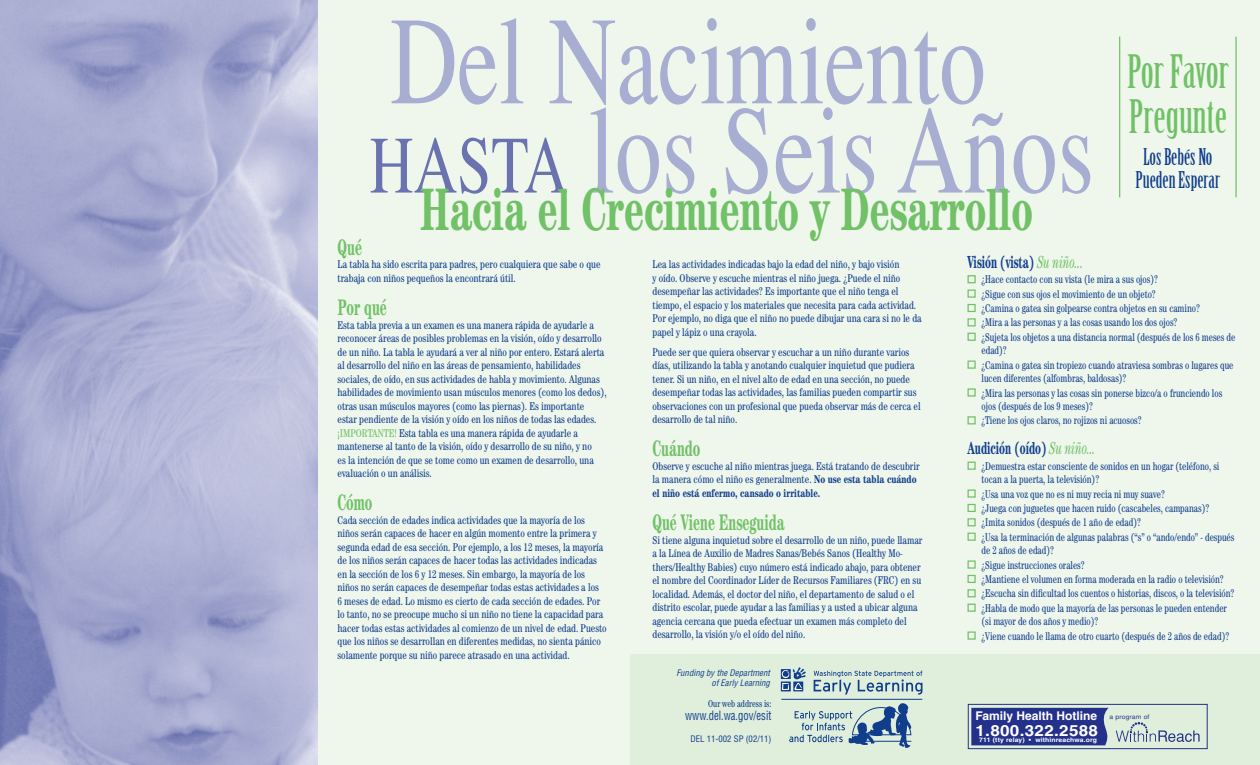
<style>
.page{position:relative;width:1260px;height:765px;background:#fff}
.page>*{position:absolute;margin:0;border:0;box-sizing:border-box;transform-origin:0 0}
.t1{font:125px "Times";color:#a8add2;scale:.75 1}
.t2{font:700 condensed 60px "Century";color:#71c167;scale:.75 1}
.t3{font:45px/45px "Birch";color:#71c167}
.newheading{font:700 condensed 22.5px "Century";color:#71c167;scale:.7 1}
.t4{font:22.5px/22.5px "Birch";color:#103d8c;text-align:center}
.Subhead_1{font:700 condensed 17.5px "Century";color:#103d8c;scale:.7 1}
.t5{font:700 15.5px "Helvetica";letter-spacing:.02em;color:#fff;scale:1.1 1}
.t6{font:condensed 12.5px "Helvetica";color:#103d8c;scale:.85 1}
.t7{font:700 12px "Helvetica";color:#fff}
.newtxt{font:condensed 11.25px/13.5px "Century";color:#103d8c;scale:.9 1}
.Body_text{font:condensed 11.25px/13.5px "Century";color:#103d8c;scale:.85 1}
.t8{font:condensed 10px "Century";color:#103d8c;scale:.85 1}
.t9{font:italic condensed 8.75px/10.5px "Helvetica";color:#103d8c;text-align:right}
.t10{font:condensed 8.75px "Helvetica";color:#103d8c}
.t11{font:700 6.25px "Helvetica";letter-spacing:.02em;color:#fff;scale:1.09 1}
.t12{font:6.25px "Helvetica";letter-spacing:.02em;color:#24318b;scale:1.09 1}
.s1{font-size:81.25px;color:#6a73b0}
.s2{color:#71c167}
.s3{font-weight:400;font-style:italic;color:#71c167}
.s4{font-weight:700}
</style>
<div class="page">
<div style="left:314px;top:0;width:946px;height:765px;background:#eff7ed"></div>
<img style="left:0;top:0;width:318px;height:765px">
<hr style="left:1119px;top:37px;width:1px;height:160px;background:#71c167">
<hr style="left:1235px;top:37px;width:2px;height:160px;background:#71c167">
<div style="left:968px;top:275px;width:8px;height:8px;border:1px solid #71c167"></div>
<div style="left:968px;top:290px;width:8px;height:8px;border:1px solid #71c167"></div>
<div style="left:968px;top:304px;width:8px;height:8px;border:1px solid #71c167"></div>
<div style="left:968px;top:318px;width:8px;height:8px;border:1px solid #71c167"></div>
<div style="left:968px;top:333px;width:8px;height:8px;border:1px solid #71c167"></div>
<div style="left:968px;top:361px;width:8px;height:8px;border:1px solid #71c167"></div>
<div style="left:968px;top:388px;width:8px;height:9px;border:1px solid #71c167"></div>
<div style="left:968px;top:416px;width:8px;height:8px;border:1px solid #71c167"></div>
<div style="left:968px;top:462px;width:8px;height:8px;border:1px solid #71c167"></div>
<div style="left:968px;top:489px;width:8px;height:9px;border:1px solid #71c167"></div>
<div style="left:968px;top:504px;width:8px;height:8px;border:1px solid #71c167"></div>
<div style="left:968px;top:518px;width:8px;height:8px;border:1px solid #71c167"></div>
<div style="left:968px;top:533px;width:8px;height:8px;border:1px solid #71c167"></div>
<div style="left:968px;top:560px;width:8px;height:9px;border:1px solid #71c167"></div>
<div style="left:968px;top:575px;width:8px;height:8px;border:1px solid #71c167"></div>
<div style="left:968px;top:589px;width:8px;height:8px;border:1px solid #71c167"></div>
<div style="left:968px;top:604px;width:8px;height:8px;border:1px solid #71c167"></div>
<div style="left:968px;top:631px;width:8px;height:9px;border:1px solid #71c167"></div>
<div style="left:630px;top:654px;width:630px;height:111px;background:#e0efdb"></div>
<div style="left:971px;top:708px;width:138px;height:37px;background:#24318b"></div>
<svg style="left:1116px;top:722px;width:84px;height:20px"></svg>
<div style="left:968px;top:704px;width:239px;height:45px;border:1px solid #24318b"></div>
<svg style="left:814px;top:671px;width:108px;height:24px"></svg>
<svg style="left:781px;top:667px;width:25px;height:23px"></svg>
<hr style="left:781px;top:699px;width:141px;height:1px;background:#103d8c">
<svg style="left:789px;top:703px;width:122px;height:45px"></svg>
<p class="t1" style="left:390px;top:-9px;width:796px">Del Nacimiento</p>
<p class="t1" style="left:370px;top:81px;width:968px"><span class="s1">HASTA</span> los Seis Años</p>
<p class="t3" style="left:1127px;top:51px;width:103px">Por Favor<br>Pregunte</p>
<p class="t4" style="left:1135px;top:147px;width:86px">Los Bebés No<br>Pueden Esperar</p>
<p class="t2" style="left:420px;top:174px;width:819px">Hacia el Crecimiento y Desarrollo</p>
<p class="newheading" style="left:338px;top:234px;width:36px">Qué</p>
<p class="newtxt" style="left:338px;top:258px;width:294px">La tabla ha sido escrita para padres, pero cualquiera que sabe o que trabaja con niños pequeños la encontrará útil.</p>
<p class="newheading" style="left:338px;top:294px;width:72px">Por qué</p>
<p class="newtxt" style="left:338px;top:318px;width:300px">Esta tabla previa a un examen es una manera rápida de ayudarle a reconocer áreas de posibles problemas en la visión, oído y desarrollo de un niño. La tabla le ayudará a ver al niño por entero. Estará alerta al desarrollo del niño en las áreas de pensamiento, habilidades sociales, de oído, en sus actividades de habla y movimiento. Algunas habilidades de movimiento usan músculos menores (como los dedos), otras usan músculos mayores (como las piernas). Es importante estar pendiente de la visión y oído en los niños de todas las edades. <span class="s2">¡IMPORTANTE!</span> Esta tabla es una manera rápida de ayudarle a mantenerse al tanto de la visión, oído y desarrollo de su niño, y no<br>es la intención de que se tome como un examen de desarrollo, una evaluación o un análisis.</p>
<p class="newheading" style="left:338px;top:489px;width:51px">Cómo</p>
<p class="newtxt" style="left:338px;top:513px;width:301px">Cada sección de edades indica actividades que la mayoría de los niños serán capaces de hacer en algún momento entre la primera y segunda edad de esa sección. Por ejemplo, a los 12 meses, la mayoría de los niños serán capaces de hacer todas las actividades indicadas en la sección de los 6 y 12 meses. Sin embargo, la mayoría de los niños no serán capaces de desempeñar todas estas actividades a los<br>6 meses de edad. Lo mismo es cierto de cada sección de edades. Por lo tanto, no se preocupe mucho si un niño no tiene la capacidad para hacer todas estas actividades al comienzo de un nivel de edad. Puesto que los niños se desarrollan en diferentes medidas, no sienta pánico solamente porque su niño parece atrasado en una actividad.</p>
<p class="Subhead_1" style="left:968px;top:252px;width:167px">Visión (vista) <span class="s3">Su niño...</span></p>
<p class="Body_text" style="left:982px;top:273px;width:209px">¿Hace contacto con su vista (le mira a sus ojos)?</p>
<p class="Body_text" style="left:982px;top:287px;width:206px">¿Sigue con sus ojos el movimiento de un objeto?</p>
<p class="Body_text" style="left:982px;top:301px;width:258px">¿Camina o gatea sin golpearse contra objetos en su camino?</p>
<p class="Body_text" style="left:982px;top:316px;width:232px">¿Mira a las personas y a las cosas usando los dos ojos?</p>
<p class="Body_text" style="left:982px;top:330px;width:300px">¿Sujeta los objetos a una distancia normal (después de los 6 meses de edad)?</p>
<p class="Body_text" style="left:982px;top:358px;width:298px">¿Camina o gatea sin tropiezo cuando atraviesa sombras o lugares que lucen diferentes (alfombras, baldosas)?</p>
<p class="Body_text" style="left:982px;top:386px;width:285px">¿Mira las personas y las cosas sin ponerse bizco/a o frunciendo los ojos (después de los 9 meses)?</p>
<p class="Body_text" style="left:982px;top:414px;width:190px">¿Tiene los ojos claros, no rojizos ni acuosos?</p>
<p class="Subhead_1" style="left:968px;top:438px;width:185px">Audición (oído) <span class="s3">Su niño...</span></p>
<p class="Body_text" style="left:982px;top:459px;width:281px">¿Demuestra estar consciente de sonidos en un hogar (teléfono, si tocan a la puerta, la televisión)?</p>
<p class="Body_text" style="left:982px;top:487px;width:217px">¿Usa una voz que no es ni muy recia ni muy suave?</p>
<p class="Body_text" style="left:982px;top:501px;width:269px">¿Juega con juguetes que hacen ruido (cascabeles, campanas)?</p>
<p class="Body_text" style="left:982px;top:516px;width:189px">¿Imita sonidos (después de 1 año de edad)?</p>
<p class="Body_text" style="left:982px;top:530px;width:299px">¿Usa la terminación de algunas palabras (“s” o “ando/endo” - después de 2 años de edad)?</p>
<p class="Body_text" style="left:982px;top:558px;width:123px">¿Sigue instrucciones orales?</p>
<p class="Body_text" style="left:982px;top:572px;width:286px">¿Mantiene el volumen en forma moderada en la radio o televisión?</p>
<p class="Body_text" style="left:982px;top:587px;width:299px">¿Escucha sin dificultad los cuentos o historias, discos, o la televisión?</p>
<p class="Body_text" style="left:982px;top:601px;width:290px">¿Habla de modo que la mayoría de las personas le pueden entender (si mayor de dos años y medio)?</p>
<p class="Body_text" style="left:982px;top:629px;width:293px">¿Viene cuando le llama de otro cuarto (después de 2 años de edad)?</p>
<p class="newtxt" style="left:652px;top:258px;width:301px">Lea las actividades indicadas bajo la edad del niño, y bajo visión<br>y oído. Observe y escuche mientras el niño juega. ¿Puede el niño desempeñar las actividades? Es importante que el niño tenga el tiempo, el espacio y los materiales que necesita para cada actividad.<br>Por ejemplo, no diga que el niño no puede dibujar una cara si no le da papel y lápiz o una crayola.</p>
<p class="newtxt" style="left:652px;top:345px;width:299px">Puede ser que quiera observar y escuchar a un niño durante varios días, utilizando la tabla y anotando cualquier inquietud que pudiera tener. Si un niño, en el nivel alto de edad en una sección, no puede desempeñar todas las actividades, las familias pueden compartir sus observaciones con un profesional que pueda observar más de cerca el desarrollo de tal niño.</p>
<p class="newheading" style="left:652px;top:435px;width:70px">Cuándo</p>
<p class="newtxt" style="left:652px;top:459px;width:298px">Observe y escuche al niño mientras juega. Está tratando de descubrir la manera cómo el niño es generalmente. <span class="s4">No use esta tabla cuándo el niño está enfermo, cansado o irritable.</span></p>
<p class="newheading" style="left:652px;top:509px;width:190px">Qué Viene Enseguida</p>
<p class="newtxt" style="left:652px;top:533px;width:301px">Si tiene alguna inquietud sobre el desarrollo de un niño, puede llamar a la Línea de Auxilio de Madres Sanas/Bebés Sanos (Healthy Mo&shy;thers/Healthy Babies) cuyo número está indicado abajo, para obtener el nombre del Coordinador Líder de Recursos Familiares (FRC) en su localidad. Además, el doctor del niño, el departamento de salud o el distrito escolar, puede ayudar a las familias y a usted a ubicar alguna agencia cercana que pueda efectuar un examen más completo del desarrollo, la visión y/o el oído del niño.</p>
<p class="t9" style="left:676px;top:667px;width:95px">Funding by the Department of Early Learning</p>
<p class="t8" style="left:708px;top:697px;width:76px">Our web address is:</p>
<p class="t6" style="left:685px;top:708px;width:103px">www.del.wa.gov/esit</p>
<p class="t10" style="left:691px;top:733px;width:82px">DEL 11-002 SP (02/11)</p>
<p class="t7" style="left:976px;top:709px;width:123px">Family Health Hotline</p>
<p class="t5" style="left:976px;top:721px;width:113px">1.800.322.2588</p>
<p class="t11" style="left:979px;top:736px;width:110px">711 (tty relay) • withinreachwa.org</p>
<p class="t12" style="left:1110px;top:713px;width:38px">a program of</p>
</div>
